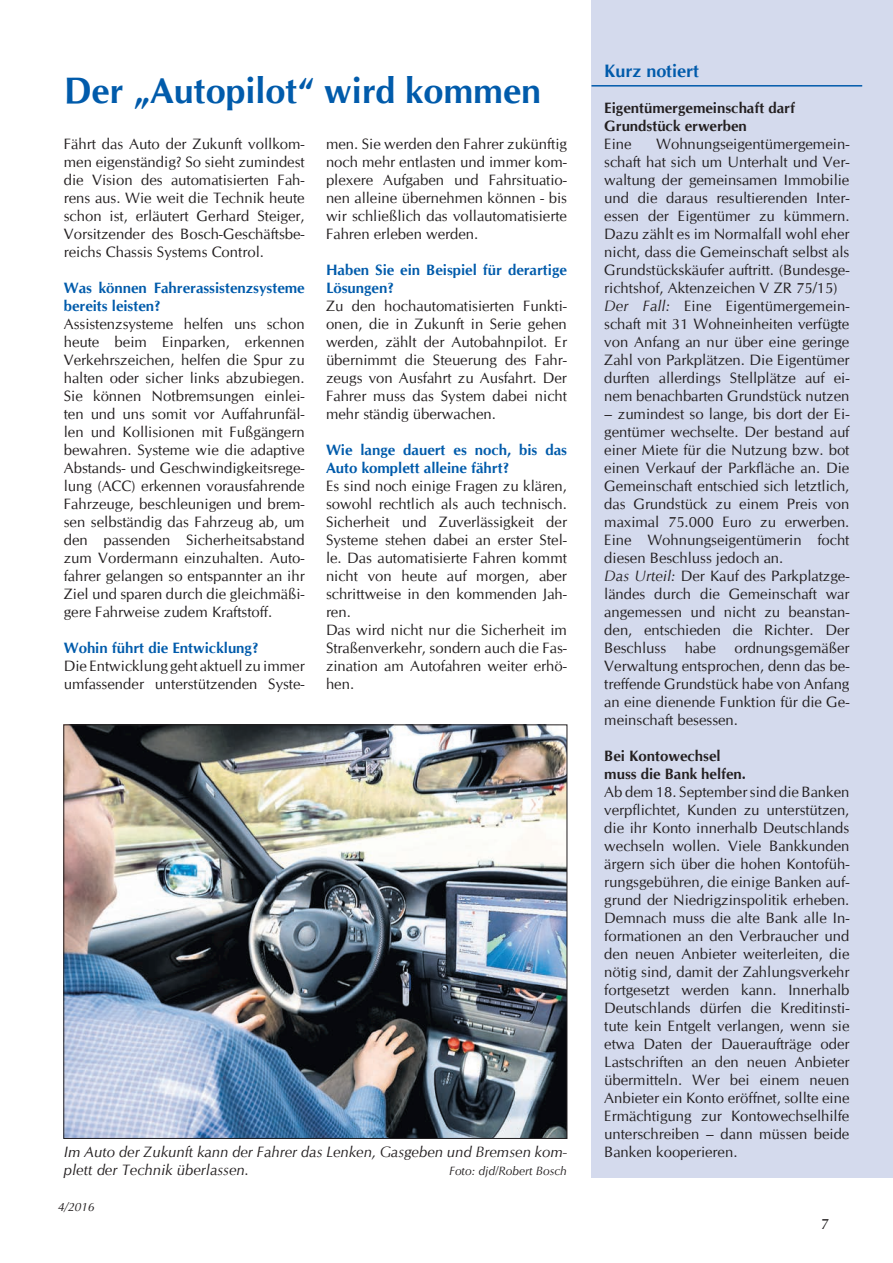
<style>
.page{position:relative;width:893px;height:1263px;background:#fff}
.page>*{position:absolute;margin:0;border:0;box-sizing:border-box;transform-origin:0 0}
.Titel_20{font:700 36px "CG Omega";color:#015bab}
.Rubrikentitel{font:700 18px "CG Omega";color:#015bab}
.Rubrik_text{font:15px/18px "CG Omega";color:#231f20;text-align:justify}
.Grundtext{font:15px/18px "CG Omega";color:#231f20;text-align:justify}
.Grundtext_fett{font:700 15px/18px "CG Omega";color:#015bab}
.Buzz{font:italic 15px/18px "CG Omega";color:#231f20}
.Rubrik_Titel_klein{font:700 15px "CG Omega";color:#231f20}
.Buzz-2{font:italic 12px "CG Omega";color:#231f20}
.t1{font:italic 12px "Ottawa";color:#231f20}
.s1{font-style:italic}
</style>
<div class="page">
<div style="left:591px;top:0;width:302px;height:1178px;background:#d4daed"></div>
<hr style="left:591px;top:85px;width:271px;height:2px;background:#015bab">
<img style="left:66px;top:727px;width:499px;height:410px">
<p class="Titel_20" style="left:64px;top:68px;width:479px">Der „Autopilot“ wird kommen</p>
<p class="Grundtext" style="left:64px;top:135px;width:242px">Fährt das Auto der Zukunft vollkom&shy;men eigenständig? So sieht zumindest die Vision des automatisierten Fah&shy;rens aus. Wie weit die Technik heute schon ist, erläutert Gerhard Steiger, Vorsitzender des Bosch-Geschäftsbe&shy;reichs Chassis Systems Control.</p>
<p class="Grundtext_fett" style="left:64px;top:278px;width:242px">Was können Fahrerassistenzsysteme bereits leisten?</p>
<p class="Grundtext" style="left:64px;top:315px;width:242px">Assistenzsysteme helfen uns schon heute beim Einparken, erkennen Verkehrszeichen, helfen die Spur zu halten oder sicher links abzubiegen.<br>Sie können Notbremsungen einlei&shy;ten und uns somit vor Auffahrunfäl&shy;len und Kollisionen mit Fußgängern bewahren. Systeme wie die adaptive Abstands- und Geschwindigkeitsrege&shy;lung (ACC) erkennen vorausfahrende Fahrzeuge, beschleunigen und brem&shy;sen selbständig das Fahrzeug ab, um den passenden Sicherheitsabstand zum Vordermann einzuhalten. Auto&shy;fahrer gelangen so entspannter an ihr Ziel und sparen durch die gleichmäßi&shy;gere Fahrweise zudem Kraftstoff.</p>
<p class="Grundtext_fett" style="left:64px;top:638px;width:196px">Wohin führt die Entwicklung?</p>
<p class="Grundtext" style="left:64px;top:657px;width:242px">Die Entwicklung geht aktuell zu immer umfassender unterstützenden Syste-</p>
<p class="Grundtext" style="left:326px;top:135px;width:242px">men. Sie werden den Fahrer zukünftig noch mehr entlasten und immer kom&shy;plexere Aufgaben und Fahrsituatio&shy;nen alleine übernehmen können - bis wir schließlich das vollautomatisierte Fahren erleben werden.</p>
<p class="Grundtext_fett" style="left:326px;top:260px;width:242px">Haben Sie ein Beispiel für derartige<br>Lösungen?</p>
<p class="Grundtext" style="left:326px;top:297px;width:242px">Zu den hochautomatisierten Funkti&shy;onen, die in Zukunft in Serie gehen werden, zählt der Autobahnpilot. Er übernimmt die Steuerung des Fahr&shy;zeugs von Ausfahrt zu Ausfahrt. Der Fahrer muss das System dabei nicht mehr ständig überwachen.</p>
<p class="Grundtext_fett" style="left:326px;top:440px;width:242px">Wie lange dauert es noch, bis das<br>Auto komplett alleine fährt?</p>
<p class="Grundtext" style="left:326px;top:477px;width:242px">Es sind noch einige Fragen zu klären, sowohl rechtlich als auch technisch.<br>Sicherheit und Zuverlässigkeit der Systeme stehen dabei an erster Stel&shy;le. Das automatisierte Fahren kommt nicht von heute auf morgen, aber schrittweise in den kommenden Jah&shy;ren.</p>
<p class="Grundtext" style="left:326px;top:621px;width:242px">Das wird nicht nur die Sicherheit im Straßenverkehr, sondern auch die Fas&shy;zination am Autofahren weiter erhö&shy;hen.</p>
<p class="Buzz" style="left:64px;top:1143px;width:505px">Im Auto der Zukunft kann der Fahrer das Lenken, Gasgeben und Bremsen kom&shy;plett der Technik überlassen.</p>
<p class="Buzz-2" style="left:449px;top:1163px;width:119px">Foto: djd/Robert Bosch</p>
<p class="t1" style="left:57px;top:1199px;width:38px">4/2016</p>
<p class="Rubrikentitel" style="left:604px;top:59px;width:96px">Kurz notiert</p>
<p class="Rubrik_Titel_klein" style="left:604px;top:98px;width:192px">Eigentümergemeinschaft darf</p>
<p class="Rubrik_Titel_klein" style="left:604px;top:116px;width:144px">Grundstück erwerben</p>
<p class="Rubrik_text" style="left:604px;top:135px;width:29px">Eine</p>
<p class="Rubrik_text" style="left:604px;top:135px;width:247px;text-indent:52px">Wohnungseigentümergemein&shy;schaft hat sich um Unterhalt und Ver&shy;waltung der gemeinsamen Immobilie und die daraus resultierenden Inter&shy;essen der Eigentümer zu kümmern.<br>Dazu zählt es im Normalfall wohl eher nicht, dass die Gemeinschaft selbst als Grundstückskäufer auftritt. (Bundesge&shy;richtshof, Aktenzeichen V ZR 75/15)</p>
<p class="Rubrik_text" style="left:604px;top:297px;width:247px"><span class="s1">Der Fall:</span> Eine Eigentümergemein&shy;schaft mit 31 Wohneinheiten verfügte von Anfang an nur über eine geringe Zahl von Parkplätzen. Die Eigentümer durften allerdings Stellplätze auf ei&shy;nem benachbarten Grundstück nutzen</p>
<p class="Rubrik_text" style="left:604px;top:405px;width:247px">– zumindest so lange, bis dort der Ei&shy;gentümer wechselte. Der bestand auf einer Miete für die Nutzung bzw. bot einen Verkauf der Parkfläche an. Die Gemeinschaft entschied sich letztlich, das Grundstück zu einem Preis von maximal 75.000 Euro zu erwerben.<br>Eine Wohnungseigentümerin focht diesen Beschluss jedoch an.</p>
<p class="Rubrik_text" style="left:604px;top:567px;width:247px"><span class="s1">Das Urteil:</span> Der Kauf des Parkplatzge&shy;ländes durch die Gemeinschaft war angemessen und nicht zu beanstan&shy;den, entschieden die Richter. Der Beschluss habe ordnungsgemäßer Verwaltung entsprochen, denn das be&shy;treffende Grundstück habe von Anfang an eine dienende Funktion für die Ge&shy;meinschaft besessen.</p>
<p class="Rubrik_Titel_klein" style="left:604px;top:746px;width:118px">Bei Kontowechsel</p>
<p class="Rubrik_Titel_klein" style="left:604px;top:764px;width:143px">muss die Bank helfen.</p>
<p class="Rubrik_text" style="left:604px;top:783px;width:247px">Ab dem 18. September sind die Banken verpflichtet, Kunden zu unterstützen, die ihr Konto innerhalb Deutschlands wechseln wollen. Viele Bankkunden ärgern sich über die hohen Kontofüh&shy;rungsgebühren, die einige Banken auf&shy;grund der Niedrigzinspolitik erheben.<br>Demnach muss die alte Bank alle In&shy;formationen an den Verbraucher und den neuen Anbieter weiterleiten, die nötig sind, damit der Zahlungsverkehr fortgesetzt werden kann. Innerhalb Deutschlands dürfen die Kreditinsti&shy;tute kein Entgelt verlangen, wenn sie etwa Daten der Daueraufträge oder Lastschriften an den neuen Anbieter übermitteln. Wer bei einem neuen Anbieter ein Konto eröffnet, sollte eine Ermächtigung zur Kontowechselhilfe unterschreiben – dann müssen beide Banken kooperieren.</p>
<p class="Rubrik_text" style="left:821px;top:1215px;width:10px">7</p>
</div>
